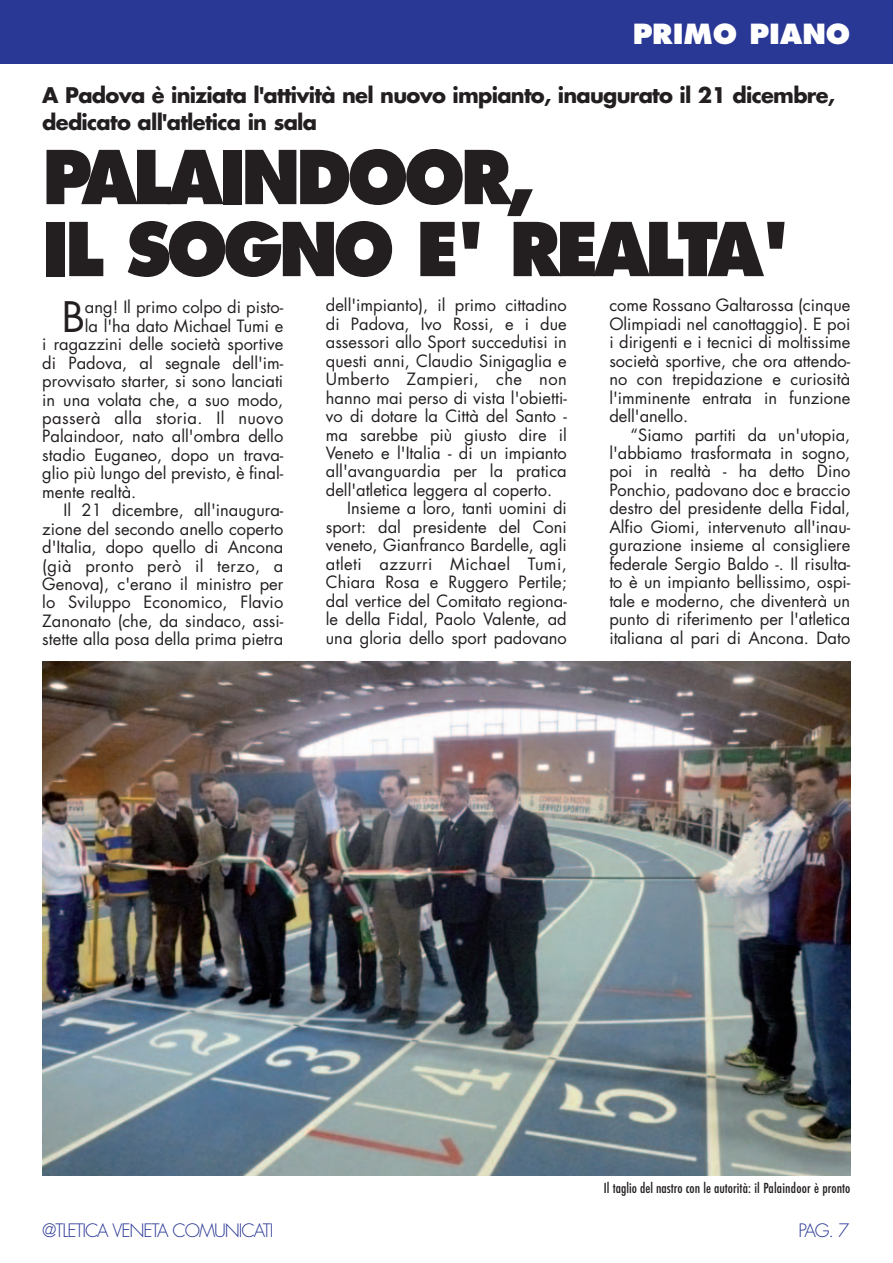
<style>
.page{position:relative;width:893px;height:1263px;background:#fff}
.page>*{position:absolute;margin:0;border:0;box-sizing:border-box;transform-origin:0 0}
.t1{font:800 72px/72px "Futura";letter-spacing:-.065em;color:#231f20;scale:.94 1}
.t2{font:40.95px "Futura";color:#231f20}
.t3{font:800 27px "Futura";color:#fff}
.t4{font:700 21px/27px "Futura";letter-spacing:-.035em;color:#231f20}
.t5{font:300 18px "Futura";letter-spacing:-.06em;color:#293795}
.t6{font:16.5px/18.5px "Futura";color:#231f20;text-align:justify}
.t7{font:16.5px "Futura";letter-spacing:.025em;color:#231f20}
.t8{font:500 condensed 13.5px "Futura";color:#231f20}
</style>
<div class="page">
<div style="left:1px;top:0;width:892px;height:64px;background:#293795"></div>
<img style="left:42px;top:662px;width:808px;height:514px">
<h3 class="t3" style="left:633px;top:22px;width:219px">PRIMO PIANO</h3>
<p class="t4" style="left:42px;top:83px;width:794px">A Padova è iniziata l'attività nel nuovo impianto, inaugurato il 21 dicembre, dedicato all'atletica in sala</p>
<h1 class="t1" style="left:42px;top:147px;width:799px">PALAINDOOR,<br>IL SOGNO E' REALTA'</h1>
<h2 class="t2" style="left:62px;top:298px;width:25px">B</h2>
<p class="t6" style="left:85px;top:299px;width:200px">ang! Il primo colpo di pisto-</p>
<p class="t6" style="left:85px;top:318px;width:200px">la l'ha dato Michael Tumi e</p>
<p class="t6" style="left:42px;top:336px;width:242px">i ragazzini delle società sportive</p>
<p class="t6" style="left:42px;top:355px;width:242px">di Padova, al segnale dell'im-</p>
<p class="t6" style="left:42px;top:373px;width:242px">provvisato starter, si sono lanciati</p>
<p class="t6" style="left:42px;top:392px;width:242px">in una volata che, a suo modo,</p>
<p class="t7" style="left:42px;top:410px;width:242px">passerà alla storia. Il nuovo</p>
<p class="t6" style="left:42px;top:429px;width:242px">Palaindoor, nato all'ombra dello</p>
<p class="t6" style="left:42px;top:447px;width:242px">stadio Euganeo, dopo un trava-</p>
<p class="t6" style="left:42px;top:465px;width:242px">glio più lungo del previsto, è final-</p>
<p class="t6" style="left:42px;top:484px;width:95px">mente realtà.</p>
<p class="t6" style="left:64px;top:502px;width:221px">Il 21 dicembre, all'inaugura-</p>
<p class="t6" style="left:42px;top:521px;width:242px">zione del secondo anello coperto</p>
<p class="t6" style="left:42px;top:539px;width:242px">d'Italia, dopo quello di Ancona</p>
<p class="t7" style="left:42px;top:558px;width:242px">(già pronto però il terzo, a</p>
<p class="t6" style="left:42px;top:576px;width:242px">Genova), c'erano il ministro per</p>
<p class="t6" style="left:42px;top:595px;width:242px">lo Sviluppo Economico, Flavio</p>
<p class="t6" style="left:42px;top:613px;width:242px">Zanonato (che, da sindaco, assi-</p>
<p class="t6" style="left:42px;top:631px;width:242px">stette alla posa della prima pietra</p>
<p class="t6" style="left:326px;top:298px;width:242px">dell'impianto), il primo cittadino</p>
<p class="t6" style="left:326px;top:316px;width:242px">di Padova, Ivo Rossi, e i due</p>
<p class="t6" style="left:326px;top:334px;width:242px">assessori allo Sport succedutisi in</p>
<p class="t6" style="left:326px;top:353px;width:242px">questi anni, Claudio Sinigaglia e</p>
<p class="t7" style="left:326px;top:372px;width:242px">Umberto Zampieri, che non</p>
<p class="t6" style="left:326px;top:390px;width:242px">hanno mai perso di vista l'obietti-</p>
<p class="t6" style="left:326px;top:408px;width:242px">vo di dotare la Città del Santo -</p>
<p class="t6" style="left:326px;top:427px;width:242px">ma sarebbe più giusto dire il</p>
<p class="t6" style="left:326px;top:445px;width:242px">Veneto e l'Italia - di un impianto</p>
<p class="t6" style="left:326px;top:464px;width:242px">all'avanguardia per la pratica</p>
<p class="t6" style="left:326px;top:482px;width:228px">dell'atletica leggera al coperto.</p>
<p class="t6" style="left:347px;top:500px;width:221px">Insieme a loro, tanti uomini di</p>
<p class="t6" style="left:326px;top:519px;width:242px">sport: dal presidente del Coni</p>
<p class="t6" style="left:326px;top:537px;width:242px">veneto, Gianfranco Bardelle, agli</p>
<p class="t7" style="left:326px;top:556px;width:242px">atleti azzurri Michael Tumi,</p>
<p class="t6" style="left:326px;top:574px;width:242px">Chiara Rosa e Ruggero Pertile;</p>
<p class="t6" style="left:326px;top:593px;width:242px">dal vertice del Comitato regiona-</p>
<p class="t6" style="left:326px;top:611px;width:242px">le della Fidal, Paolo Valente, ad</p>
<p class="t6" style="left:326px;top:630px;width:242px">una gloria dello sport padovano</p>
<p class="t6" style="left:609px;top:298px;width:242px">come Rossano Galtarossa (cinque Olimpiadi nel canottaggio). E poi i dirigenti e i tecnici di moltissime società sportive, che ora attendo&shy;no con trepidazione e curiosità l'imminente entrata in funzione dell'anello.</p>
<p class="t6" style="left:609px;top:427px;width:242px;text-indent:21px">“Siamo partiti da un'utopia, l'abbiamo trasformata in sogno, poi in realtà - ha detto Dino Ponchio, padovano doc e braccio destro del presidente della Fidal, Alfio Giomi, intervenuto all'inau&shy;gurazione insieme al consigliere federale Sergio Baldo -. Il risulta&shy;to è un impianto bellissimo, ospi&shy;tale e moderno, che diventerà un punto di riferimento per l'atletica italiana al pari di Ancona. Dato</p>
<p class="t8" style="left:604px;top:1182px;width:248px">Il taglio del nastro con le autorità: il Palaindoor è pronto</p>
<p class="t5" style="left:42px;top:1222px;width:233px">@TLETICA VENETA COMUNICATI</p>
<p class="t5" style="left:798px;top:1222px;width:52px">PAG. 7</p>
</div>
